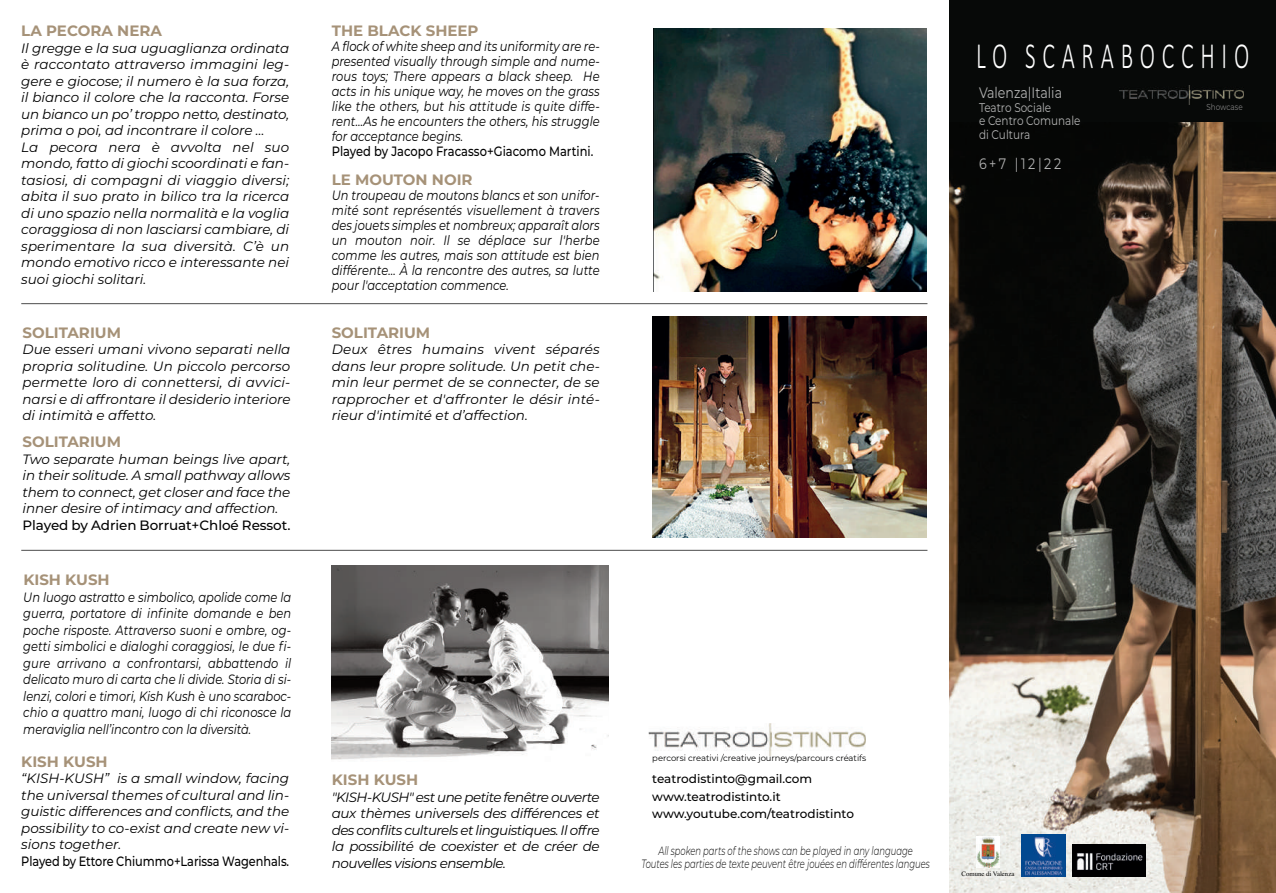
<style>
.page{position:relative;width:1276px;height:893px;background:#fff}
.page>*{position:absolute;margin:0;border:0;box-sizing:border-box;transform-origin:0 0}
.t1{font:300 36.9px "Calibri";letter-spacing:.29em;color:#fff;scale:.63 1}
.t2{font:15.15px "Montserrat";color:#b3b3b3;scale:.83 1}
.t3{font:700 15px "Montserrat";color:#a69278}
.t4{font:italic 13.5px/16.5px "Montserrat";letter-spacing:-.005em;color:#000;text-align:justify}
.t5{font:italic 13.5px/15px "Montserrat";letter-spacing:-.005em;color:#000;text-align:justify;scale:.85 1}
.t6{font:500 13.5px "Montserrat";letter-spacing:-.005em;color:#000;scale:.84 1}
.t7{font:500 13.5px "Montserrat";letter-spacing:-.005em;color:#000;scale:.85 1}
.t8{font:500 13.5px "Montserrat";letter-spacing:-.005em;color:#000}
.t9{font:12.6px/13.6px "Montserrat";color:#b3b3b3;scale:.83 1}
.t10{font:italic 300 12px/13.2px "Montserrat";color:#000;text-align:center;scale:.7 1}
.t11{font:500 12px/17.5px "Montserrat";color:#000}
.t12{font:8.7px "Montserrat";color:#808080;scale:.83 1}
.t13{font:8.4px "Montserrat";color:#000}
.t14{font:6.75px "Times";color:#000}
</style>
<div class="page">
<div style="left:949px;top:0;width:327px;height:893px;background:#070908"></div>
<img style="left:949px;top:122px;width:327px;height:771px">
<img style="left:1119px;top:85px;width:124px;height:19px">
<img style="left:1021px;top:834px;width:44px;height:43px">
<img style="left:648px;top:723px;width:218px;height:33px">
<svg style="left:683px;top:754px;width:9px;height:2px"></svg>
<hr style="left:21px;top:550px;width:906px;height:1px;background:#4d4d4d">
<hr style="left:21px;top:303px;width:906px;height:1px;background:#4d4d4d">
<img style="left:653px;top:28px;width:274px;height:264px">
<img style="left:652px;top:317px;width:274px;height:220px">
<img style="left:332px;top:565px;width:276px;height:195px">
<svg style="left:976px;top:867px;width:23px;height:1px"></svg>
<img style="left:976px;top:836px;width:23px;height:31px">
<img style="left:1073px;top:844px;width:73px;height:33px">
<p class="t3" style="left:21px;top:22px;width:142px">LA PECORA NERA</p>
<p class="t4" style="left:21px;top:41px;width:269px;text-align:left">Il gregge e la sua uguaglianza ordinata è raccontato attraverso immagini leg&shy;gere e giocose; il numero è la sua forza, il bianco il colore che la racconta. Forse un bianco un po’ troppo netto, destinato, prima o poi, ad incontrare il colore …<br>La pecora nera è avvolta nel suo mondo, fatto di giochi scoordinati e fan&shy;tasiosi, di compagni di viaggio diversi; abita il suo prato in bilico tra la ricerca di uno spazio nella normalità e la voglia coraggiosa di non lasciarsi cambiare, di sperimentare la sua diversità. C’è un mondo emotivo ricco e interessante nei suoi giochi solitari.</p>
<p class="t3" style="left:23px;top:324px;width:100px">SOLITARIUM</p>
<p class="t4" style="left:23px;top:342px;width:269px">Due esseri umani vivono separati nella propria solitudine. Un piccolo percorso permette loro di connettersi, di avvici&shy;narsi e di affrontare il desiderio interiore di intimità e affetto.</p>
<p class="t3" style="left:23px;top:433px;width:100px">SOLITARIUM</p>
<p class="t4" style="left:23px;top:452px;width:269px">Two separate human beings live apart, in their solitude. A small pathway allows them to connect, get closer and face the inner desire of intimacy and affection.</p>
<p class="t8" style="left:23px;top:520px;width:269px">Played by Adrien Borruat+Chloé Ressot.</p>
<p class="t3" style="left:23px;top:571px;width:88px">KISH KUSH</p>
<p class="t5" style="left:23px;top:590px;width:317px;line-height:16.5px">Un luogo astratto e simbolico, apolide come la guerra, portatore di infinite domande e ben poche risposte. Attraverso suoni e ombre, og&shy;getti simbolici e dialoghi coraggiosi, le due fi&shy;gure arrivano a confrontarsi, abbattendo il delicato muro di carta che li divide. Storia di si&shy;lenzi, colori e timori, Kish Kush è uno scaraboc&shy;chio a quattro mani, luogo di chi riconosce la meraviglia nell’incontro con la diversità.</p>
<p class="t3" style="left:332px;top:22px;width:148px">THE BLACK SHEEP</p>
<p class="t5" style="left:332px;top:40px;width:317px">A flock of white sheep and its uniformity are re&shy;presented visually through simple and nume&shy;rous toys; There appears a black sheep. He acts in his unique way, he moves on the grass like the others, but his attitude is quite diffe&shy;rent…As he encounters the others, his struggle for acceptance begins.</p>
<p class="t7" style="left:332px;top:146px;width:309px">Played by Jacopo Fracasso+Giacomo Martini.</p>
<p class="t3" style="left:332px;top:171px;width:142px">LE MOUTON NOIR</p>
<p class="t5" style="left:332px;top:189px;width:317px">Un troupeau de moutons blancs et son unifor&shy;mité sont représentés visuellement à travers des jouets simples et nombreux; apparaît alors un mouton noir. Il se déplace sur l'herbe comme les autres, mais son attitude est bien différente… À la rencontre des autres, sa lutte pour l'acceptation commence.</p>
<p class="t3" style="left:332px;top:324px;width:100px">SOLITARIUM</p>
<p class="t4" style="left:332px;top:342px;width:270px">Deux êtres humains vivent séparés dans leur propre solitude. Un petit che&shy;min leur permet de se connecter, de se rapprocher et d'affronter le désir inté&shy;rieur d'intimité et d’affection.</p>
<p class="t13" style="left:652px;top:754px;width:215px">percorsi creativi /creative journeys/parcours créatifs</p>
<p class="t3" style="left:21px;top:753px;width:88px">KISH KUSH</p>
<p class="t4" style="left:21px;top:771px;width:269px">“KISH-KUSH” is a small window, facing the universal themes of cultural and lin&shy;guistic differences and conflicts, and the possibility to co-exist and create new vi&shy;sions together.</p>
<p class="t6" style="left:21px;top:856px;width:320px">Played by Ettore Chiummo+Larissa Wagenhals.</p>
<p class="t10" style="left:641px;top:845px;width:413px">All spoken parts of the shows can be played in any language<br>Toutes les parties de texte peuvent être jouées en différentes langues</p>
<p class="t11" style="left:652px;top:771px;width:203px">teatrodistinto@gmail.com www.teatrodistinto.it www.youtube.com/teatrodistinto</p>
<p class="t3" style="left:332px;top:771px;width:88px">KISH KUSH</p>
<p class="t4" style="left:332px;top:790px;width:269px">"KISH-KUSH" est une petite fenêtre ouverte aux thèmes universels des différences et des conflits culturels et linguistiques. Il offre la possibilité de coexister et de créer de nouvelles visions ensemble.</p>
<h1 class="t1" style="left:976px;top:34px;width:435px">LO SCARABOCCHIO</h1>
<p class="t2" style="left:979px;top:87px;width:102px">Valenza|Italia</p>
<p class="t9" style="left:979px;top:101px;width:124px">Teatro Sociale<br>e Centro Comunale di Cultura</p>
<p class="t2" style="left:979px;top:158px;width:100px">6+7 |12|22</p>
<p class="t12" style="left:1206px;top:104px;width:45px">Showcase</p>
<p class="t14" style="left:961px;top:871px;width:54px">Comune di Valenza</p>
</div>
